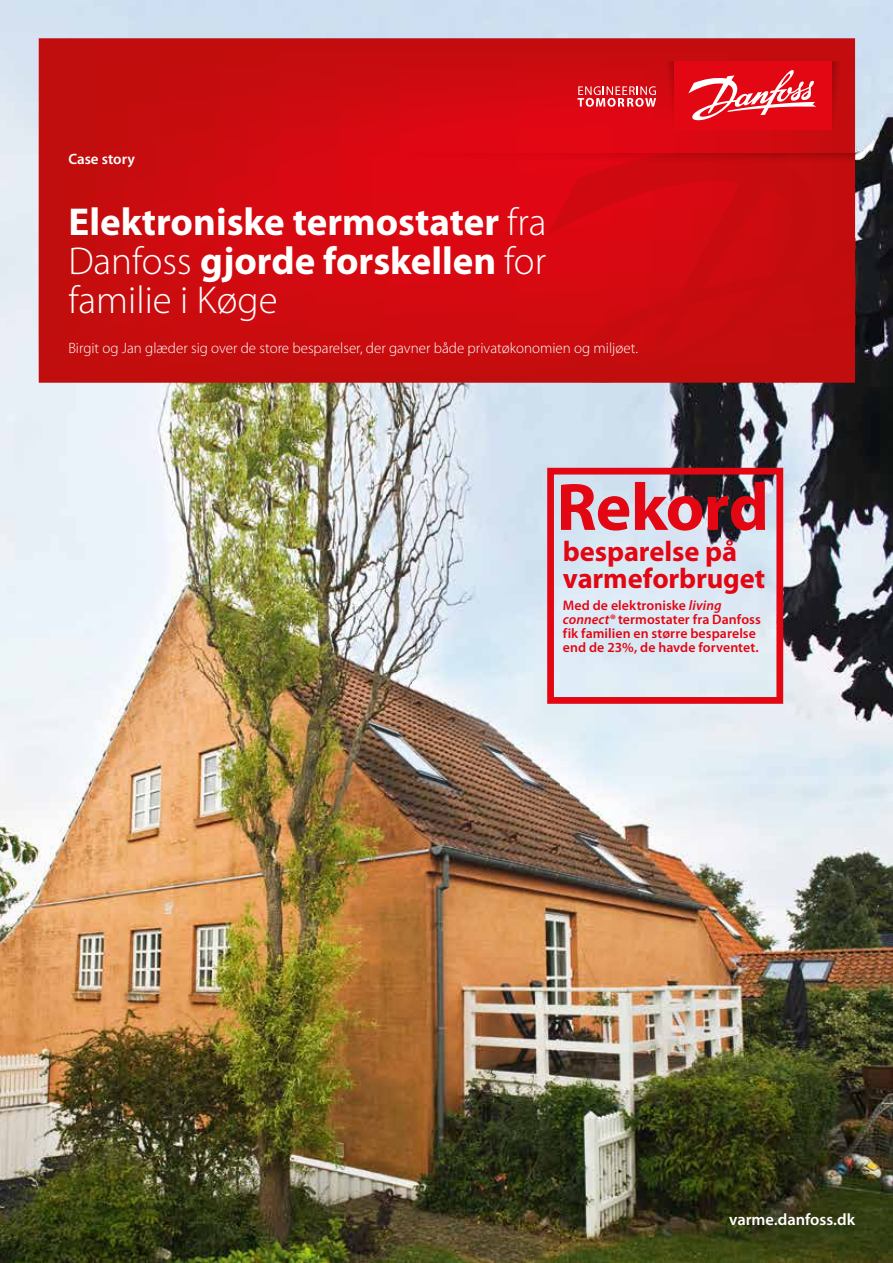
<style>
.page{position:relative;width:893px;height:1263px;background:#fff}
.page>*{position:absolute;margin:0;border:0;box-sizing:border-box;transform-origin:0 0}
.t1{font:700 67.5px "Myriad Pro";letter-spacing:-.015em;color:#e30613}
.t2{font:700 39px/39px "Myriad Pro";color:#fff;text-align:justify}
.t3{font:700 28.5px/27px "Myriad Pro";letter-spacing:-.005em;color:#e30613}
.t4{font:600 16.5px "Myriad Pro";color:#fff}
.t5{font:300 15px "Myriad Pro";color:#fff}
.t6{font:600 15px "Myriad Pro";color:#fff}
.t7{font:600 13.8px/13.8px "Myriad Pro";letter-spacing:.005em;color:#e30613}
.s1{font-weight:300}
.s2{font-style:italic}
</style>
<div class="page">
<img style="left:0;top:0;width:893px;height:1263px">
<svg style="left:39px;top:38px;width:816px;height:345px;background:#cd0b10"></svg>
<svg style="left:547px;top:166px;width:308px;height:217px;background:#cb0a0f"></svg>
<svg style="left:832px;top:61px;width:13px;height:69px"></svg>
<svg style="left:662px;top:61px;width:12px;height:69px"></svg>
<svg style="left:358px;top:153px;width:497px;height:13px;background:#d00710"></svg>
<div style="left:674px;top:61px;width:158px;height:69px;background:#e30613"></div>
<svg style="left:577px;top:86px;width:79px;height:21px;background:#e45c62"></svg>
<svg style="left:688px;top:70px;width:128px;height:51px"></svg>
<div style="left:547px;top:468px;width:236px;height:236px;border:7px solid #e30613"></div>
<p class="t6" style="left:68px;top:150px;width:68px">Case story</p>
<h2 class="t2" style="left:68px;top:201px;width:480px">Elektroniske termostater <span class="s1">fra Danfoss</span> gjorde forskellen <span class="s1">for familie i Køge</span></h2>
<p class="t5" style="left:68px;top:339px;width:571px">Birgit og Jan glæder sig over de store besparelser, der gavner både privatøkonomien og miljøet.</p>
<h1 class="t1" style="left:557px;top:463px;width:214px">Rekord</h1>
<h3 class="t3" style="left:563px;top:536px;width:204px">besparelse på varmeforbruget</h3>
<p class="t7" style="left:563px;top:599px;width:199px">Med de elektroniske <span class="s2">living connect®</span> termostater fra Danfoss fik familien en større besparelse end de 23%, de havde forventet.</p>
<p class="t4" style="left:729px;top:1209px;width:127px">varme.danfoss.dk</p>
</div>
